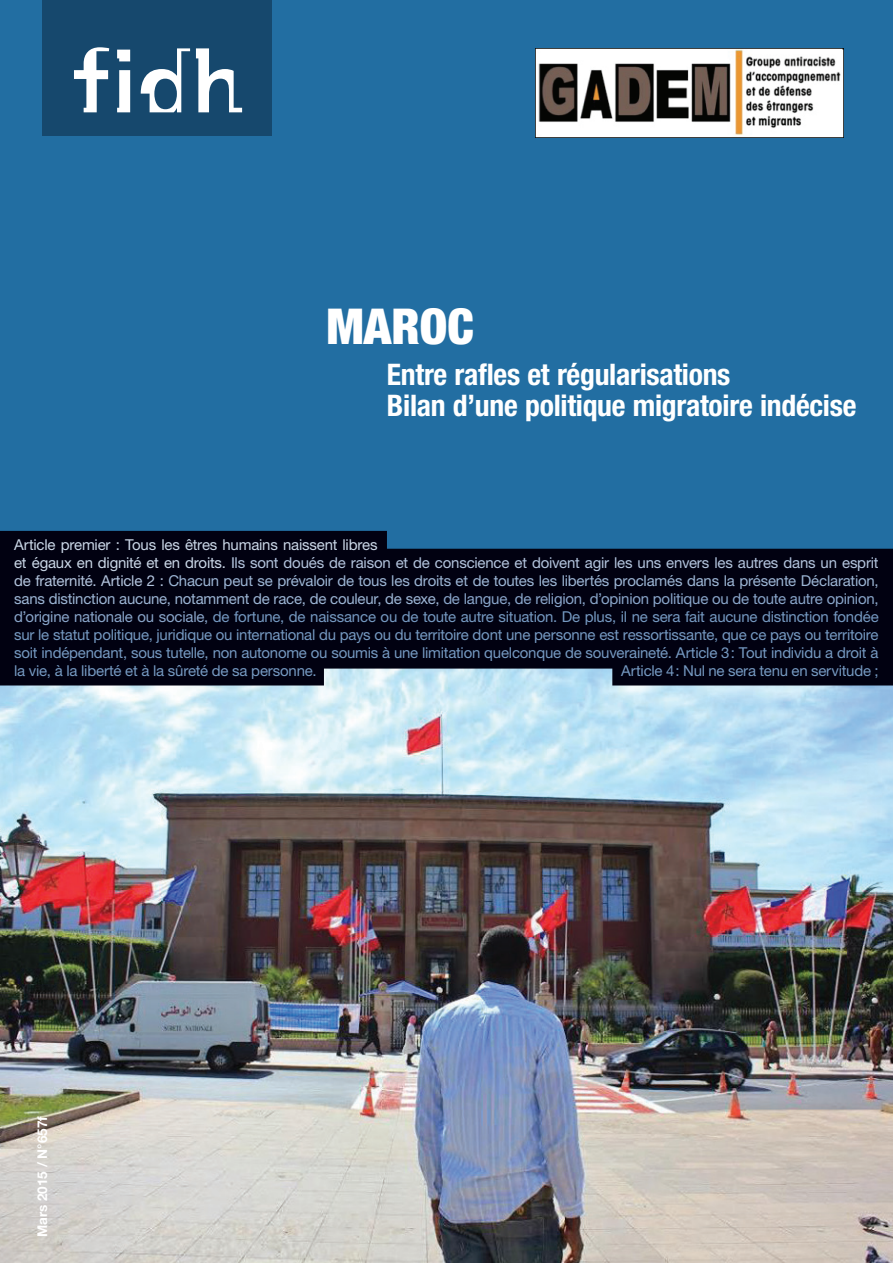
<style>
.page{position:relative;width:893px;height:1263px;background:#fff}
.page>*{position:absolute;margin:0;border:0;box-sizing:border-box;transform-origin:0 0}
.t1{font:900 condensed 49.5px "Helvetica Neue LT Std";color:#fff}
.t2{font:700 condensed 29.7px/31px "Helvetica Neue LT Std";letter-spacing:-.01em;color:#fff}
.t3{font:15px/18px "Helvetica Neue LT Std";letter-spacing:-.015em;color:#7599c1}
.t4{font:700 13.5px "Helvetica Neue LT Std";color:#fff}
.s1{color:#cad7e7}
.s2{color:#b3c4dd}
.s3{color:#9cb5d4}
.s4{color:#89a5c9}
</style>
<div class="page">
<img style="left:0;top:685px;width:893px;height:578px">
<div style="left:0;top:0;width:893px;height:574px;background:#226ea2"></div>
<svg style="left:0;top:531px;width:893px;height:154px;background:#090f22"></svg>
<div style="left:43px;top:0;width:229px;height:136px;background:#16486d"></div>
<svg style="left:117px;top:70px;width:13px;height:42px"></svg>
<svg style="left:117px;top:50px;width:13px;height:11px"></svg>
<svg style="left:141px;top:48px;width:49px;height:64px"></svg>
<svg style="left:196px;top:48px;width:46px;height:64px"></svg>
<svg style="left:74px;top:47px;width:35px;height:65px"></svg>
<img style="left:535px;top:49px;width:308px;height:88px">
<h1 class="t1" style="left:326px;top:295px;width:149px">MAROC</h1>
<h2 class="t2" style="left:387px;top:359px;width:471px">Entre rafles et régularisations<br>Bilan d’une politique migratoire indécise</h2>
<p class="t3" style="left:14px;top:536px;width:866px"><span class="s1">Article premier : Tous les êtres humains naissent libres<br>et égaux en dignité et en droits.</span> <span class="s2">Ils sont doués de raison et de conscience et doivent agir les uns envers les autres dans un esprit de fraternité. Article 2 :</span> <span class="s3">Chacun peut se prévaloir de tous les droits et de toutes les libertés proclamés dans la présente Déclaration, sans distinction aucune, notamment de race, de couleur, de sexe,</span> <span class="s4">de langue, de religion, d’opinion politique ou de toute autre opinion, d’origine nationale ou sociale,</span> de fortune, de naissance ou de toute autre situation. De plus, il ne sera fait aucune distinction fondée sur le statut politique, juridique ou international du pays ou du territoire dont une personne est ressortissante, que ce pays ou territoire soit indépendant, sous tutelle, non autonome ou soumis à une limitation quelconque de souveraineté. Article 3: Tout individu a droit à la vie, à la liberté et à la sûreté de sa personne.</p>
<p class="t3" style="left:621px;top:662px;width:259px">Article 4: Nul ne sera tenu en servitude ;</p>
<p class="t4" style="left:34px;top:1237px;width:123px;rotate:-90deg">Mars 2015 / N°657f</p>
</div>
